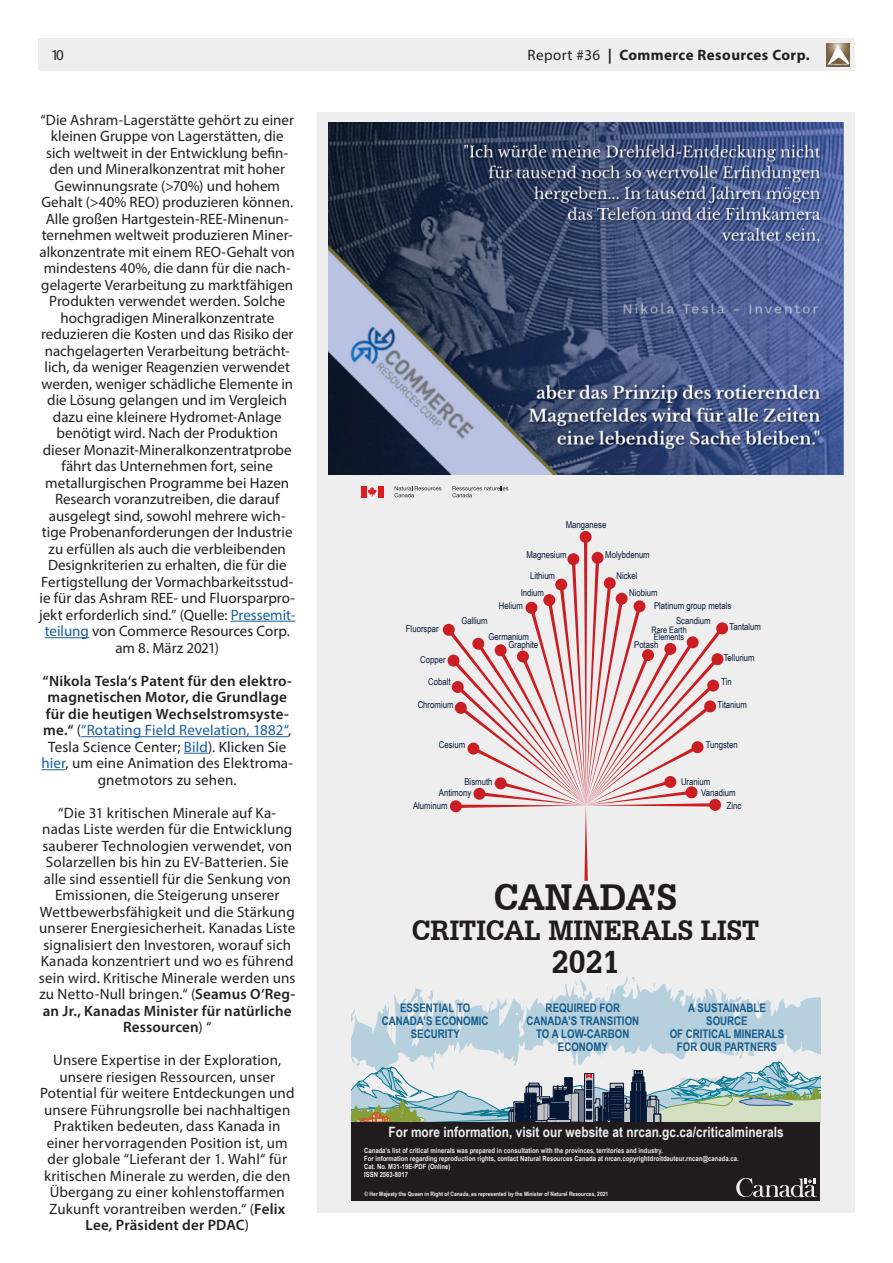
<style>
.page{position:relative;width:893px;height:1263px;background:#fff}
.page>*{position:absolute;margin:0;border:0;box-sizing:border-box;transform-origin:0 0}
.t1{font:700 39px "Serifa BT";letter-spacing:.005em;color:#231f20;scale:.92 1}
.t2{font:700 33.75px "Serifa BT";color:#231f20;scale:.92 1}
.t3{font:700 29.55px "Serifa BT";letter-spacing:.005em;color:#231f20;scale:.92 1}
.t4{font:15px/16.5px "Myriad Pro";letter-spacing:.005em;color:#231f20;text-align:center}
.t5{font:600 15px/16.5px "Myriad Pro";letter-spacing:.01em;color:#231f20;text-align:center}
.t6{font:700 15px "Myriad Pro";letter-spacing:.03em;color:#231f20}
.t7{font:700 14.25px "Arial Narrow";letter-spacing:.005em;color:#fff}
.t8{font:700 11.85px "Arial Narrow";color:#176192}
.t9{font:9.45px "Arial Narrow";color:#061938}
.t10{font:8.85px/7.6px "Arial Narrow";color:#061938}
.t11{font:700 7.05px/8.2px "Arial Narrow";letter-spacing:.005em;color:#fff}
.t12{font:700 5.85px "Arial Narrow";letter-spacing:.005em;color:#fff}
.s1{font-weight:400}
.s2{color:#175d9e}
.s3{font-weight:400;color:#175d9e}
.s4{font-weight:600}
</style>
<div class="page">
<hr style="left:231px;top:621px;width:64px;height:1px;background:#175d9e">
<hr style="left:45px;top:637px;width:44px;height:1px;background:#175d9e">
<hr style="left:81px;top:736px;width:207px;height:1px;background:#175d9e">
<svg style="left:184px;top:753px;width:24px;height:1px"></svg>
<svg style="left:41px;top:769px;width:25px;height:1px"></svg>
<div style="left:317px;top:113px;width:538px;height:1100px;background:#eeeeef"></div>
<div style="left:38px;top:38px;width:817px;height:33px;background:#eeeeef"></div>
<img style="left:827px;top:43px;width:22px;height:23px">
<img style="left:328px;top:122px;width:515px;height:352px">
<svg style="left:351px;top:976px;width:469px;height:78px"></svg>
<svg style="left:523px;top:1002px;width:3px;height:6px"></svg>
<svg style="left:653px;top:983px;width:2px;height:7px"></svg>
<svg style="left:351px;top:1024px;width:469px;height:14px;background:#b9d1de"></svg>
<svg style="left:428px;top:988px;width:6px;height:16px"></svg>
<svg style="left:605px;top:987px;width:3px;height:8px"></svg>
<svg style="left:631px;top:976px;width:4px;height:10px"></svg>
<svg style="left:351px;top:1054px;width:470px;height:71px"></svg>
<div style="left:351px;top:1123px;width:469px;height:78px;background:#231f20"></div>
<svg style="left:443px;top:624px;width:12px;height:12px"></svg>
<svg style="left:580px;top:531px;width:12px;height:12px"></svg>
<svg style="left:447px;top:535px;width:277px;height:346px"></svg>
<div style="left:686px;top:786px;width:11px;height:12px;background:#cb1e23;border-radius:50%"></div>
<div style="left:664px;top:776px;width:12px;height:12px;background:#cb1e23;border-radius:50%"></div>
<svg style="left:709px;top:799px;width:12px;height:12px"></svg>
<div style="left:692px;top:741px;width:11px;height:12px;background:#cb1e23;border-radius:50%"></div>
<svg style="left:592px;top:552px;width:12px;height:12px"></svg>
<svg style="left:642px;top:649px;width:12px;height:12px"></svg>
<svg style="left:664px;top:643px;width:12px;height:12px"></svg>
<svg style="left:704px;top:700px;width:12px;height:12px"></svg>
<div style="left:707px;top:680px;width:12px;height:11px;background:#cb1e23;border-radius:50%"></div>
<svg style="left:711px;top:653px;width:12px;height:12px"></svg>
<svg style="left:716px;top:622px;width:12px;height:12px"></svg>
<svg style="left:687px;top:636px;width:12px;height:12px"></svg>
<svg style="left:633px;top:600px;width:12px;height:12px"></svg>
<svg style="left:616px;top:593px;width:12px;height:12px"></svg>
<svg style="left:604px;top:577px;width:12px;height:12px"></svg>
<div style="left:361px;top:486px;width:5px;height:11px;background:#de1b20"></div>
<svg style="left:368px;top:487px;width:8px;height:9px"></svg>
<div style="left:378px;top:486px;width:5px;height:11px;background:#de1b20"></div>
<svg style="left:452px;top:486px;width:56px;height:11px"></svg>
<svg style="left:394px;top:486px;width:47px;height:11px"></svg>
<svg style="left:736px;top:1178px;width:81px;height:20px"></svg>
<p class="t4" style="left:51px;top:47px;width:14px">10</p>
<p class="t6" style="left:528px;top:47px;width:283px"><span class="s1">Report #36</span> | Commerce Resources Corp.</p>
<p class="t4" style="left:39px;top:111px;width:258px">“Die Ashram-Lagerstätte gehört zu einer kleinen Gruppe von Lagerstätten, die sich weltweit in der Entwicklung befin&shy;den und Mineralkonzentrat mit hoher Gewinnungsrate (&gt;70%) und hohem Gehalt (&gt;40% REO) produzieren können.<br>Alle großen Hartgestein-REE-Minenun&shy;ternehmen weltweit produzieren Miner&shy;alkonzentrate mit einem REO-Gehalt von mindestens 40%, die dann für die nach&shy;gelagerte Verarbeitung zu marktfähigen Produkten verwendet werden. Solche hochgradigen Mineralkonzentrate reduzieren die Kosten und das Risiko der nachgelagerten Verarbeitung beträcht&shy;lich, da weniger Reagenzien verwendet werden, weniger schädliche Elemente in die Lösung gelangen und im Vergleich dazu eine kleinere Hydromet-Anlage benötigt wird. Nach der Produktion dieser Monazit-Mineralkonzentratprobe fährt das Unternehmen fort, seine metallurgischen Programme bei Hazen Research voranzutreiben, die darauf ausgelegt sind, sowohl mehrere wich&shy;tige Probenanforderungen der Industrie zu erfüllen als auch die verbleibenden Designkriterien zu erhalten, die für die Fertigstellung der Vormachbarkeitsstud&shy;ie für das Ashram REE- und Fluorsparpro&shy;jekt erforderlich sind.” (Quelle: <span class="s2">Pressemit&shy;teilung</span> von Commerce Resources Corp. am 8. März 2021)</p>
<p class="t5" style="left:41px;top:672px;width:253px">“Nikola Tesla‘s Patent für den elektro&shy;magnetischen Motor, die Grundlage für die heutigen Wechselstromsyste&shy;me.“ <span class="s1">(</span><span class="s3">“Rotating Field Revelation, 1882“</span><span class="s1">, Tesla Science Center;</span> <span class="s3">Bild</span><span class="s1">). Klicken Sie </span><span class="s3">hier</span><span class="s1">, um eine Animation des Elektroma&shy;gnetmotors zu sehen.</span></p>
<p class="t4" style="left:39px;top:804px;width:258px">“Die 31 kritischen Minerale auf Ka&shy;nadas Liste werden für die Entwicklung sauberer Technologien verwendet, von Solarzellen bis hin zu EV-Batterien. Sie alle sind essentiell für die Senkung von Emissionen, die Steigerung unserer Wettbewerbsfähigkeit und die Stärkung unserer Energiesicherheit. Kanadas Liste signalisiert den Investoren, worauf sich Kanada konzentriert und wo es führend sein wird. Kritische Minerale werden uns zu Netto-Null bringen.“ (<span class="s4">Seamus O‘Reg&shy;an Jr., Kanadas Minister für natürliche Ressourcen</span>) “</p>
<p class="t4" style="left:40px;top:1052px;width:256px">Unsere Expertise in der Exploration, unsere riesigen Ressourcen, unser Potential für weitere Entdeckungen und unsere Führungsrolle bei nachhaltigen Praktiken bedeuten, dass Kanada in einer hervorragenden Position ist, um der globale “Lieferant der 1. Wahl“ für kritischen Minerale zu werden, die den Übergang zu einer kohlenstoffarmen Zukunft vorantreiben werden.“ (<span class="s4">Felix Lee, Präsident der PDAC</span>)</p>
<p class="t9" style="left:566px;top:518px;width:42px">Manganese</p>
<p class="t9" style="left:406px;top:621px;width:34px">Fluorspar</p>
<p class="t9" style="left:526px;top:548px;width:42px">Magnesium</p>
<p class="t9" style="left:605px;top:548px;width:46px">Molybdenum</p>
<p class="t9" style="left:530px;top:569px;width:27px">Lithium</p>
<p class="t9" style="left:616px;top:569px;width:23px">Nickel</p>
<p class="t9" style="left:521px;top:586px;width:25px">Indium</p>
<p class="t9" style="left:629px;top:586px;width:30px">Niobium</p>
<p class="t9" style="left:499px;top:598px;width:26px">Helium</p>
<p class="t9" style="left:654px;top:598px;width:79px">Platinum group metals</p>
<p class="t9" style="left:461px;top:614px;width:28px">Gallium</p>
<p class="t9" style="left:676px;top:614px;width:36px">Scandium</p>
<p class="t10" style="left:651px;top:625px;width:37px">Rare Earth<br>Elements</p>
<p class="t9" style="left:488px;top:630px;width:42px">Germanium</p>
<p class="t9" style="left:508px;top:638px;width:31px">Graphite</p>
<p class="t9" style="left:634px;top:638px;width:26px">Potash</p>
<p class="t9" style="left:729px;top:620px;width:33px">Tantalum</p>
<p class="t9" style="left:420px;top:653px;width:27px">Copper</p>
<p class="t9" style="left:724px;top:651px;width:33px">Tellurium</p>
<p class="t9" style="left:428px;top:675px;width:24px">Cobalt</p>
<p class="t9" style="left:721px;top:675px;width:12px">Tin</p>
<p class="t9" style="left:418px;top:698px;width:37px">Chromium</p>
<p class="t9" style="left:717px;top:698px;width:31px">Titanium</p>
<p class="t9" style="left:439px;top:738px;width:28px">Cesium</p>
<p class="t9" style="left:706px;top:738px;width:34px">Tungsten</p>
<p class="t9" style="left:464px;top:774px;width:30px">Bismuth</p>
<p class="t9" style="left:681px;top:774px;width:31px">Uranium</p>
<p class="t9" style="left:439px;top:786px;width:34px">Antimony</p>
<p class="t9" style="left:701px;top:786px;width:36px">Vanadium</p>
<p class="t9" style="left:413px;top:799px;width:36px">Aluminum</p>
<p class="t9" style="left:727px;top:799px;width:16px">Zinc</p>
<h1 class="t1" style="left:494px;top:872px;width:201px">CANADA’S</h1>
<h3 class="t3" style="left:412px;top:912px;width:379px">CRITICAL MINERALS LIST</h3>
<h2 class="t2" style="left:552px;top:941px;width:75px">2021</h2>
<p class="t8" style="left:400px;top:998px;width:72px">ESSENTIAL TO</p>
<p class="t8" style="left:546px;top:998px;width:76px">REQUIRED FOR</p>
<p class="t8" style="left:688px;top:998px;width:79px">A SUSTAINABLE</p>
<p class="t8" style="left:382px;top:1011px;width:108px">CANADA’S ECONOMIC</p>
<p class="t8" style="left:526px;top:1011px;width:114px">CANADA’S TRANSITION</p>
<p class="t8" style="left:706px;top:1011px;width:43px">SOURCE</p>
<p class="t8" style="left:411px;top:1024px;width:51px">SECURITY</p>
<p class="t8" style="left:536px;top:1024px;width:95px">TO A LOW-CARBON</p>
<p class="t8" style="left:670px;top:1024px;width:116px">OF CRITICAL MINERALS</p>
<p class="t8" style="left:558px;top:1037px;width:52px">ECONOMY</p>
<p class="t8" style="left:677px;top:1037px;width:102px">FOR OUR PARTNERS</p>
<p class="t7" style="left:388px;top:1121px;width:397px">For more information, visit our website at nrcan.gc.ca/criticalminerals</p>
<p class="t11" style="left:364px;top:1145px;width:376px">Canada’s list of critical minerals was prepared in consultation with the provinces, territories and industry.<br>For information regarding reproduction rights, contact Natural Resources Canada at nrcan.copyrightdroitdauteur.rncan@canada.ca.<br>Cat. No. M31-19E-PDF (Online)<br>ISSN 2563-8017</p>
<p class="t12" style="left:365px;top:1189px;width:245px">© Her Majesty the Queen in Right of Canada, as represented by the Minister of Natural Resources, 2021</p>
</div>
